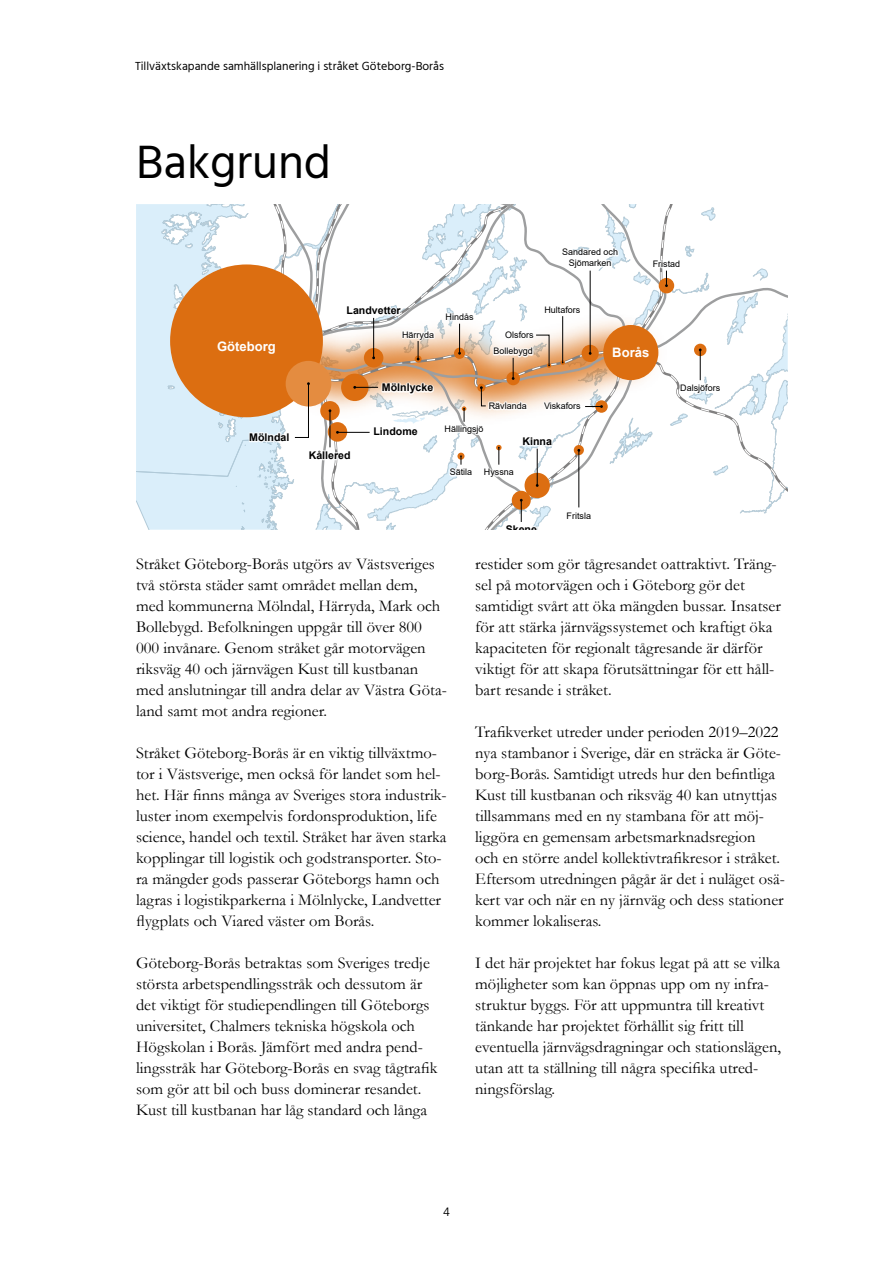
<style>
.page{position:relative;width:893px;height:1263px;background:#fff}
.page>*{position:absolute;margin:0;border:0;box-sizing:border-box;transform-origin:0 0}
.t1{font:48px "Hind Guntur";color:#000}
.t2{font:16.5px/21px "Garamond";color:#000}
.t3{font:300 13.5px "Conduit ITC Pro";color:#000}
.t4{font:700 13.05px "Arial";color:#fff}
.t5{font:12px "Hind Guntur";color:#000}
.t6{font:700 10.65px "Arial";color:#000}
.t7{font:9px/10.8px "Arial";color:#000;text-align:center}
</style>
<div class="page">
<svg style="left:136px;top:204px;width:652px;height:325px"></svg>
<p class="t5" style="left:135px;top:59px;width:311px">Tillväxtskapande samhällsplanering i stråket Göteborg-Borås</p>
<h1 class="t1" style="left:136px;top:133px;width:197px">Bakgrund</h1>
<p class="t6" style="left:346px;top:303px;width:56px">Landvetter</p>
<p class="t7" style="left:402px;top:329px;width:33px">Härryda</p>
<p class="t7" style="left:446px;top:312px;width:29px">Hindås</p>
<p class="t7" style="left:562px;top:247px;width:57px">Sandared och<br>Sjömarken</p>
<p class="t7" style="left:505px;top:329px;width:30px">Olsfors</p>
<p class="t7" style="left:544px;top:304px;width:37px">Hultafors</p>
<p class="t7" style="left:653px;top:259px;width:29px">Fristad</p>
<p class="t4" style="left:217px;top:337px;width:60px">Göteborg</p>
<p class="t4" style="left:612px;top:344px;width:39px">Borås</p>
<p class="t7" style="left:493px;top:346px;width:41px">Bollebygd</p>
<p class="t6" style="left:249px;top:430px;width:42px">Mölndal</p>
<p class="t6" style="left:309px;top:448px;width:43px">Kållered</p>
<p class="t6" style="left:382px;top:380px;width:53px">Mölnlycke</p>
<p class="t6" style="left:373px;top:424px;width:46px">Lindome</p>
<p class="t7" style="left:489px;top:400px;width:39px">Rävlanda</p>
<p class="t7" style="left:445px;top:423px;width:40px">Hällingsjö</p>
<p class="t7" style="left:544px;top:401px;width:38px">Viskafors</p>
<p class="t7" style="left:450px;top:467px;width:24px">Sätila</p>
<p class="t7" style="left:484px;top:467px;width:31px">Hyssna</p>
<p class="t6" style="left:522px;top:434px;width:31px">Kinna</p>
<p class="t6" style="left:506px;top:522px;width:33px">Skene</p>
<p class="t7" style="left:567px;top:510px;width:26px">Fritsla</p>
<p class="t7" style="left:680px;top:382px;width:41px">Dalsjöfors</p>
<p class="t2" style="left:136px;top:553px;width:312px">Stråket Göteborg-Borås utgörs av Västsveriges två största städer samt området mellan dem, med kommunerna Mölndal, Härryda, Mark och Bollebygd. Befolkningen uppgår till över 800<br>000 invånare. Genom stråket går motorvägen riksväg 40 och järnvägen Kust till kustbanan med anslutningar till andra delar av Västra Göta&shy;land samt mot andra regioner.</p>
<p class="t2" style="left:136px;top:742px;width:312px">Stråket Göteborg-Borås är en viktig tillväxtmo&shy;tor i Västsverige, men också för landet som hel&shy;het. Här finns många av Sveriges stora industrik&shy;luster inom exempelvis fordonsproduktion, life science, handel och textil. Stråket har även starka kopplingar till logistik och godstransporter. Sto&shy;ra mängder gods passerar Göteborgs hamn och lagras i logistikparkerna i Mölnlycke, Landvetter flygplats och Viared väster om Borås.</p>
<p class="t2" style="left:136px;top:952px;width:303px">Göteborg-Borås betraktas som Sveriges tredje största arbetspendlingsstråk och dessutom är det viktigt för studiependlingen till Göteborgs universitet, Chalmers tekniska högskola och Högskolan i Borås. Jämfört med andra pend&shy;lingsstråk har Göteborg-Borås en svag tågtrafik som gör att bil och buss dominerar resandet.<br>Kust till kustbanan har låg standard och långa</p>
<p class="t2" style="left:475px;top:553px;width:307px">restider som gör tågresandet oattraktivt. Träng&shy;sel på motorvägen och i Göteborg gör det samtidigt svårt att öka mängden bussar. Insatser för att stärka järnvägssystemet och kraftigt öka kapaciteten för regionalt tågresande är därför viktigt för att skapa förutsättningar för ett håll&shy;bart resande i stråket.</p>
<p class="t2" style="left:475px;top:721px;width:311px">Trafikverket utreder under perioden 2019–2022 nya stambanor i Sverige, där en sträcka är Göte&shy;borg-Borås. Samtidigt utreds hur den befintliga Kust till kustbanan och riksväg 40 kan utnyttjas tillsammans med en ny stambana för att möj&shy;liggöra en gemensam arbetsmarknadsregion<br>och en större andel kollektivtrafikresor i stråket.<br>Eftersom utredningen pågår är det i nuläget osä&shy;kert var och när en ny järnväg och dess stationer kommer lokaliseras.</p>
<p class="t2" style="left:475px;top:952px;width:307px">I det här projektet har fokus legat på att se vilka möjligheter som kan öppnas upp om ny infra&shy;struktur byggs. För att uppmuntra till kreativt tänkande har projektet förhållit sig fritt till eventuella järnvägsdragningar och stationslägen, utan att ta ställning till några specifika utred&shy;ningsförslag.</p>
<p class="t3" style="left:443px;top:1204px;width:8px">4</p>
</div>
